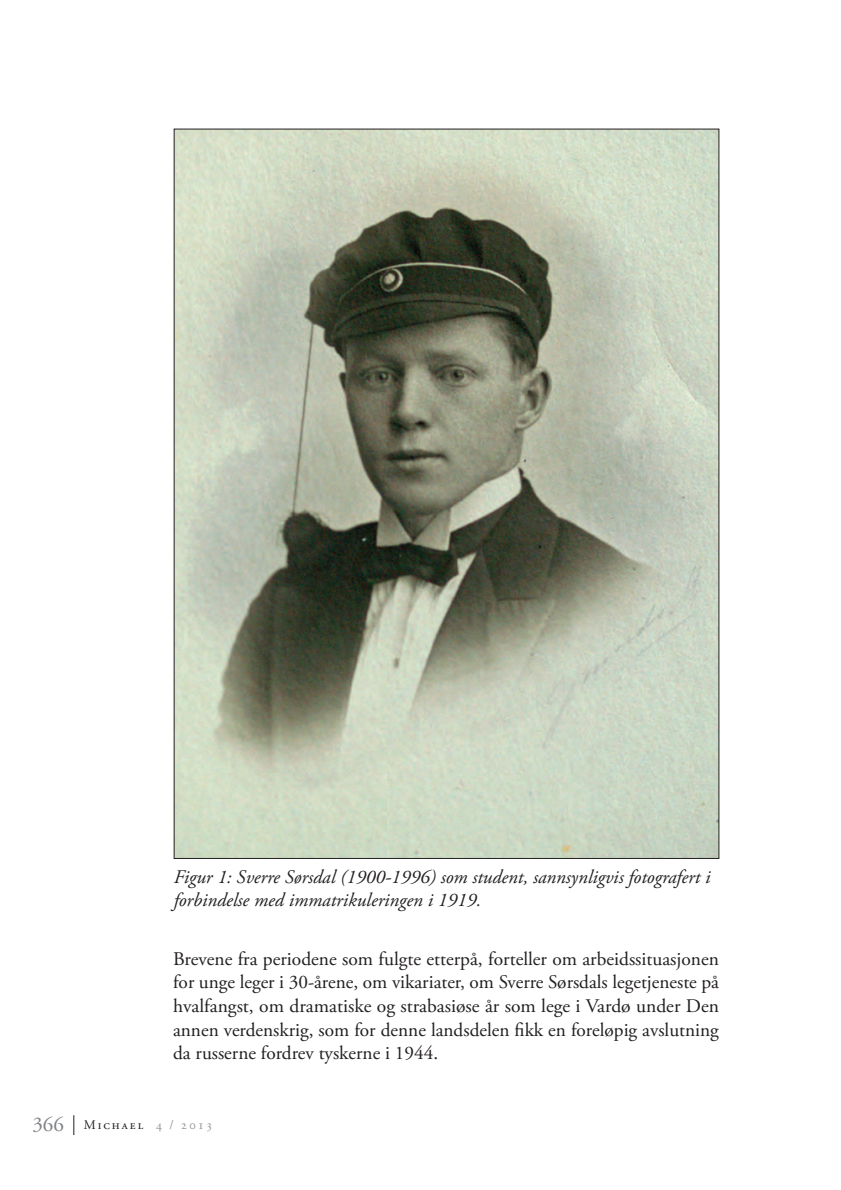
<style>
.page{position:relative;width:841px;height:1190px;background:#fff}
.page>*{position:absolute;margin:0;border:0;box-sizing:border-box;transform-origin:0 0}
.t1{font:19.25px/23.6px "Adobe Garamond Pro";color:#231f20;text-align:justify}
.t2{font:italic 19.25px/23.6px "Adobe Garamond Pro";color:#231f20}
.t3{font:13.12px "Adobe Garamond Pro";letter-spacing:.15em;color:#231f20}
.s1{font-size:21px;color:#808285}
.s2{color:#939598}
</style>
<div class="page">
<svg style="left:74px;top:1115px;width:1px;height:19px"></svg>
<img style="left:176px;top:131px;width:541px;height:725px">
<p class="t2" style="left:174px;top:865px;width:538px">Figur 1: Sverre Sørsdal (1900-1996) som student, sannsynligvis fotografert i forbindelse med immatrikuleringen i 1919.</p>
<p class="t1" style="left:173px;top:947px;width:547px">Brevene fra periodene som fulgte etterpå, forteller om arbeidssituasjonen for unge leger i 30-årene, om vikariater, om Sverre Sørsdals legetjeneste på hvalfangst, om dramatiske og strabasiøse år som lege i Vardø under Den annen verdenskrig, som for denne landsdelen fikk en foreløpig avslutning da russerne fordrev tyskerne i 1944.</p>
<p class="t3" style="left:32px;top:1116px;width:182px"><span class="s1">366</span> Michael <span class="s2">4 / 2013</span></p>
</div>
